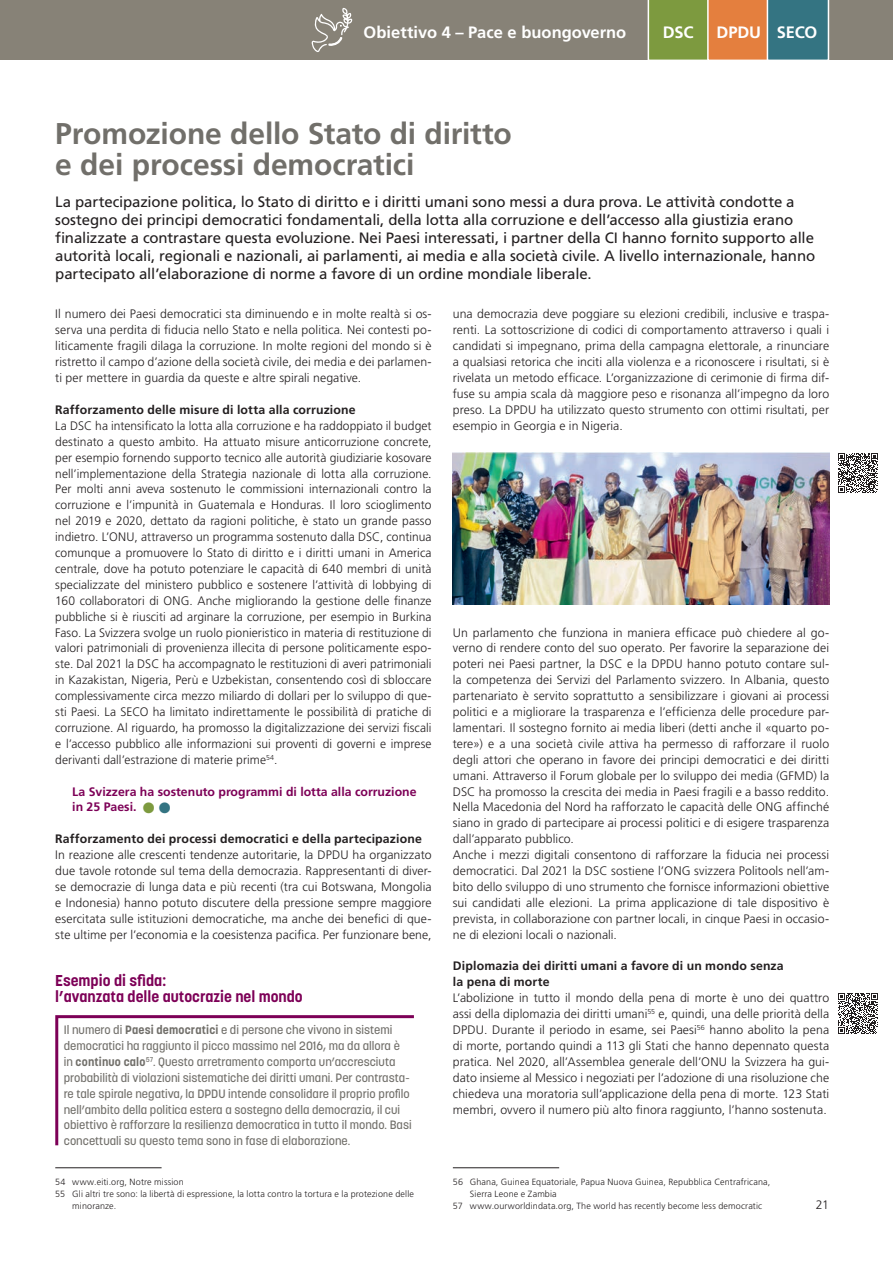
<style>
.page{position:relative;width:893px;height:1263px;background:#fff}
.page>*{position:absolute;margin:0;border:0;box-sizing:border-box;transform-origin:0 0}
.t1{font:700 30px/31.8px "Frutiger LT Pro";letter-spacing:-.005em;color:#716f6a}
.t2{font:700 16.5px "Frutiger LT Pro";color:#fff}
.t3{font:700 15.6px/15.9px "Korolev";color:#7d0057}
.t4{font:15px/18px "Frutiger LT Pro";letter-spacing:-.01em;color:#231f20}
.t5{font:300 12.3px/15.9px "Frutiger LT Pro";letter-spacing:.005em;color:#231f20;text-align:justify}
.t6{font:700 12.3px/15.9px "Frutiger LT Pro";letter-spacing:.015em;color:#231f20}
.t7{font:700 12.3px/15.9px "Frutiger LT Pro";color:#7d0057}
.t8{font:500 12px/15.9px "Korolev";color:#716f6a}
.t9{font:300 9px "Frutiger LT Pro";letter-spacing:.015em;color:#231f20}
.s1{color:#7d9a3f}
.s2{color:#347482}
.s3{font-weight:700}
</style>
<div class="page">
<div style="left:0;top:0;width:893px;height:60px;background:#878277"></div>
<svg style="left:647px;top:0;width:183px;height:60px;background:#8b885c"></svg>
<hr style="left:453px;top:1167px;width:106px;height:1px;background:#231f20">
<hr style="left:55px;top:1167px;width:107px;height:1px;background:#231f20">
<svg style="left:55px;top:1015px;width:359px;height:131px"></svg>
<img style="left:453px;top:452px;width:376px;height:153px">
<svg style="left:311px;top:8px;width:42px;height:44px"></svg>
<svg style="left:838px;top:453px;width:40px;height:40px"></svg>
<svg style="left:838px;top:993px;width:40px;height:41px"></svg>
<h2 class="t2" style="left:363px;top:22px;width:264px">Obiettivo 4 – Pace e buongoverno</h2>
<h2 class="t2" style="left:663px;top:22px;width:32px">DSC</h2>
<h2 class="t2" style="left:716px;top:22px;width:102px">DPDU SECO</h2>
<h1 class="t1" style="left:55px;top:117px;width:458px">Promozione dello Stato di diritto e dei processi democratici</h1>
<p class="t4" style="left:55px;top:193px;width:761px">La partecipazione politica, lo Stato di diritto e i diritti umani sono messi a dura prova. Le attività condotte a sostegno dei principi democratici fondamentali, della lotta alla corruzione e dell’accesso alla giustizia erano finalizzate a contrastare questa evoluzione. Nei Paesi interessati, i partner della CI hanno fornito supporto alle autorità locali, regionali e nazionali, ai parlamenti, ai media e alla società civile. A livello internazionale, hanno partecipato all’elaborazione di norme a favore di un ordine mondiale liberale.</p>
<p class="t5" style="left:55px;top:306px;width:378px">Il numero dei Paesi democratici sta diminuendo e in molte realtà si os&shy;serva una perdita di fiducia nello Stato e nella politica. Nei contesti po&shy;liticamente fragili dilaga la corruzione. In molte regioni del mondo si è ristretto il campo d’azione della società civile, dei media e dei parlamen&shy;ti per mettere in guardia da queste e altre spirali negative.</p>
<p class="t6" style="left:55px;top:402px;width:302px">Rafforzamento delle misure di lotta alla corruzione</p>
<p class="t5" style="left:55px;top:418px;width:378px">La DSC ha intensificato la lotta alla corruzione e ha raddoppiato il budget destinato a questo ambito. Ha attuato misure anticorruzione concrete, per esempio fornendo supporto tecnico alle autorità giudiziarie kosovare nell’implementazione della Strategia nazionale di lotta alla corruzione.<br>Per molti anni aveva sostenuto le commissioni internazionali contro la corruzione e l’impunità in Guatemala e Honduras. Il loro scioglimento nel 2019 e 2020, dettato da ragioni politiche, è stato un grande passo indietro. L’ONU, attraverso un programma sostenuto dalla DSC, continua comunque a promuovere lo Stato di diritto e i diritti umani in America centrale, dove ha potuto potenziare le capacità di 640 membri di unità specializzate del ministero pubblico e sostenere l’attività di lobbying di 160 collaboratori di ONG. Anche migliorando la gestione delle finanze pubbliche si è riusciti ad arginare la corruzione, per esempio in Burkina Faso. La Svizzera svolge un ruolo pionieristico in materia di restituzione di valori patrimoniali di provenienza illecita di persone politicamente espo&shy;ste. Dal 2021 la DSC ha accompagnato le restituzioni di averi patrimoniali in Kazakistan, Nigeria, Perù e Uzbekistan, consentendo così di sbloccare complessivamente circa mezzo miliardo di dollari per lo sviluppo di que&shy;sti Paesi. La SECO ha limitato indirettamente le possibilità di pratiche di corruzione. Al riguardo, ha promosso la digitalizzazione dei servizi fiscali e l’accesso pubblico alle informazioni sui proventi di governi e imprese derivanti dall’estrazione di materie prime<sup>54</sup>.</p>
<p class="t7" style="left:72px;top:783px;width:346px">La Svizzera ha sostenuto programmi di lotta alla corruzione in 25 Paesi. <span class="s1">●</span> <span class="s2">●</span></p>
<p class="t6" style="left:55px;top:831px;width:368px">Rafforzamento dei processi democratici e della partecipazione</p>
<p class="t5" style="left:55px;top:847px;width:378px">In reazione alle crescenti tendenze autoritarie, la DPDU ha organizzato due tavole rotonde sul tema della democrazia. Rappresentanti di diver&shy;se democrazie di lunga data e più recenti (tra cui Botswana, Mongolia e Indonesia) hanno potuto discutere della pressione sempre maggiore esercitata sulle istituzioni democratiche, ma anche dei benefici di que&shy;ste ultime per l’economia e la coesistenza pacifica. Per funzionare bene,</p>
<p class="t5" style="left:453px;top:306px;width:378px">una democrazia deve poggiare su elezioni credibili, inclusive e traspa&shy;renti. La sottoscrizione di codici di comportamento attraverso i quali i candidati si impegnano, prima della campagna elettorale, a rinunciare a qualsiasi retorica che inciti alla violenza e a riconoscere i risultati, si è rivelata un metodo efficace. L’organizzazione di cerimonie di firma dif&shy;fuse su ampia scala dà maggiore peso e risonanza all’impegno da loro preso. La DPDU ha utilizzato questo strumento con ottimi risultati, per esempio in Georgia e in Nigeria.</p>
<p class="t5" style="left:453px;top:624px;width:378px;text-align:left">Un parlamento che funziona in maniera efficace può chiedere al go&shy;verno di rendere conto del suo operato. Per favorire la separazione dei poteri nei Paesi partner, la DSC e la DPDU hanno potuto contare sul&shy;la competenza dei Servizi del Parlamento svizzero. In Albania, questo partenariato è servito soprattutto a sensibilizzare i giovani ai processi politici e a migliorare la trasparenza e l’efficienza delle procedure par&shy;lamentari. Il sostegno fornito ai media liberi (detti anche il «quarto po&shy;tere») e a una società civile attiva ha permesso di rafforzare il ruolo degli attori che operano in favore dei principi democratici e dei diritti umani. Attraverso il Forum globale per lo sviluppo dei media (GFMD) la DSC ha promosso la crescita dei media in Paesi fragili e a basso reddito.<br>Nella Macedonia del Nord ha rafforzato le capacità delle ONG affinché siano in grado di partecipare ai processi politici e di esigere trasparenza dall’apparato pubblico.<br>Anche i mezzi digitali consentono di rafforzare la fiducia nei processi democratici. Dal 2021 la DSC sostiene l’ONG svizzera Politools nell’am&shy;bito dello sviluppo di uno strumento che fornisce informazioni obiettive sui candidati alle elezioni. La prima applicazione di tale dispositivo è prevista, in collaborazione con partner locali, in cinque Paesi in occasio&shy;ne di elezioni locali o nazionali.</p>
<p class="t6" style="left:453px;top:958px;width:332px">Diplomazia dei diritti umani a favore di un mondo senza la pena di morte</p>
<p class="t5" style="left:453px;top:990px;width:378px">L’abolizione in tutto il mondo della pena di morte è uno dei quattro assi della diplomazia dei diritti umani<sup>55</sup> e, quindi, una delle priorità della DPDU. Durante il periodo in esame, sei Paesi<sup>56</sup> hanno abolito la pena di morte, portando quindi a 113 gli Stati che hanno depennato questa pratica. Nel 2020, all’Assemblea generale dell’ONU la Svizzera ha gui&shy;dato insieme al Messico i negoziati per l’adozione di una risoluzione che chiedeva una moratoria sull’applicazione della pena di morte. 123 Stati membri, ovvero il numero più alto finora raggiunto, l’hanno sostenuta.</p>
<p class="t3" style="left:55px;top:973px;width:249px">Esempio di sfida:<br>l’avanzata delle autocrazie nel mondo</p>
<p class="t8" style="left:64px;top:1022px;width:349px">Il numero di <span class="s3">Paesi democratici</span> e di persone che vivono in sistemi democratici ha raggiunto il picco massimo nel 2016, ma da allora è in <span class="s3">continuo calo</span><sup>57</sup>. Questo arretramento comporta un’accresciuta probabilità di violazioni sistematiche dei diritti umani. Per contrasta&shy;re tale spirale negativa, la DPDU intende consolidare il proprio profilo nell’ambito della politica estera a sostegno della democrazia, il cui obiettivo è rafforzare la resilienza democratica in tutto il mondo. Basi concettuali su questo tema sono in fase di elaborazione.</p>
<p class="t9" style="left:55px;top:1176px;width:130px">54 www.eiti.org, Notre mission</p>
<p class="t9" style="left:55px;top:1188px;width:360px">55 Gli altri tre sono: la libertà di espressione, la lotta contro la tortura e la protezione delle</p>
<p class="t9" style="left:72px;top:1200px;width:45px">minoranze.</p>
<p class="t9" style="left:453px;top:1176px;width:319px">56 Ghana, Guinea Equatoriale, Papua Nuova Guinea, Repubblica Centrafricana,</p>
<p class="t9" style="left:470px;top:1188px;width:88px">Sierra Leone e Zambia</p>
<p class="t9" style="left:453px;top:1200px;width:311px">57 www.ourworldindata.org, The world has recently become less democratic</p>
<p class="t5" style="left:816px;top:1197px;width:15px">21</p>
</div>
